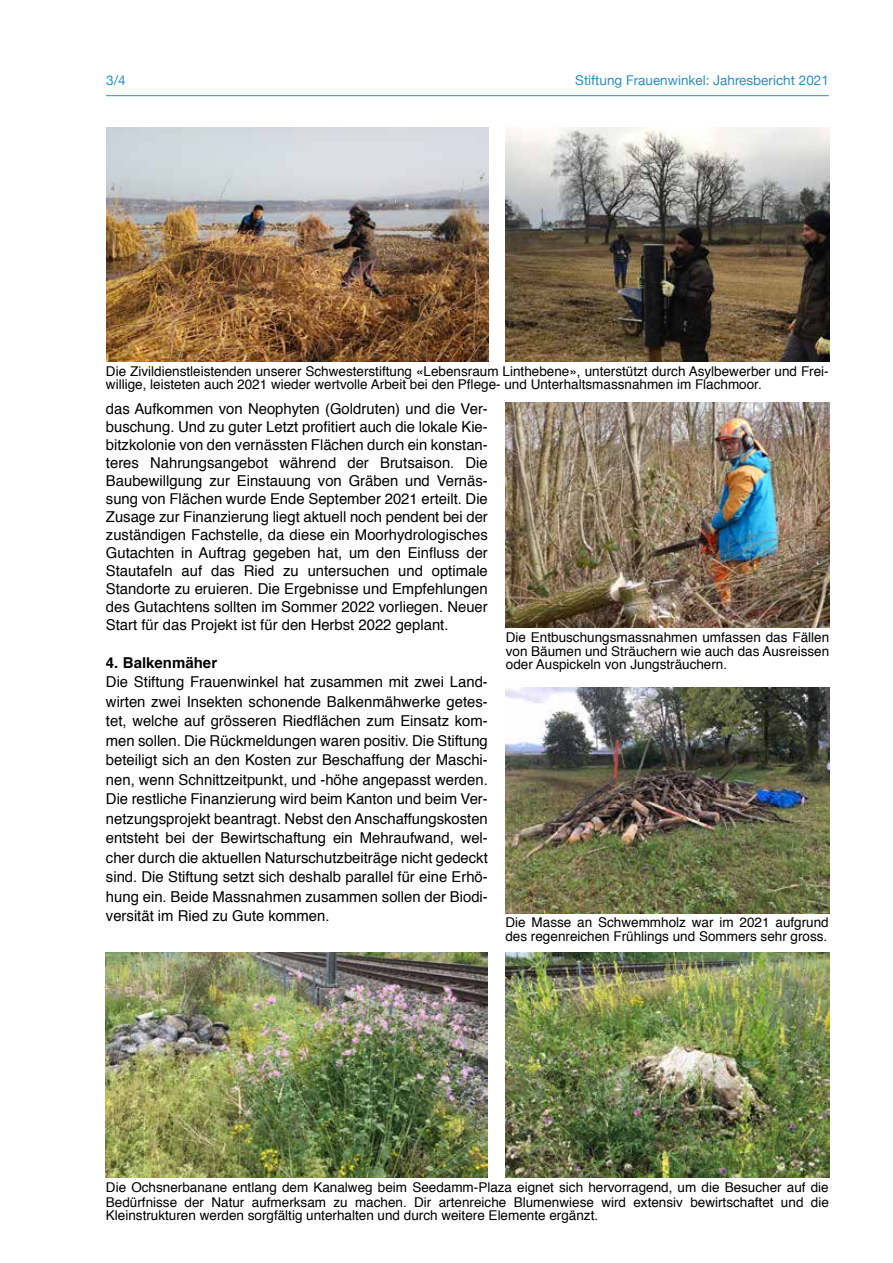
<style>
.page{position:relative;width:893px;height:1263px;background:#fff}
.page>*{position:absolute;margin:0;border:0;box-sizing:border-box;transform-origin:0 0}
.t1{font:15px/18px "Helvetica";color:#000;text-align:justify}
.t2{font:700 15px "Helvetica";color:#000}
.t3{font:13.5px/13.5px "Helvetica";color:#000}
.t4{font:13.5px "Helvetica Neue";color:#2c8ec2}
</style>
<div class="page">
<hr style="left:106px;top:95px;width:723px;height:1px;background:#2c8ec2">
<img style="left:506px;top:402px;width:323px;height:226px">
<img style="left:506px;top:127px;width:323px;height:234px">
<img style="left:506px;top:952px;width:323px;height:225px">
<img style="left:106px;top:952px;width:382px;height:225px">
<img style="left:506px;top:688px;width:323px;height:225px">
<img style="left:106px;top:127px;width:382px;height:234px">
<p class="t4" style="left:106px;top:71px;width:21px">3/4</p>
<p class="t4" style="left:575px;top:71px;width:255px">Stiftung Frauenwinkel: Jahresbericht 2021</p>
<p class="t3" style="left:106px;top:364px;width:724px">Die Zivildienstleistenden unserer Schwesterstiftung «Lebensraum Linthebene», unterstützt durch Asylbewerber und Frei&shy;willige, leisteten auch 2021 wieder wertvolle Arbeit bei den Pflege- und Unterhaltsmassnahmen im Flachmoor.</p>
<p class="t1" style="left:106px;top:400px;width:383px">das Aufkommen von Neophyten (Goldruten) und die Ver&shy;buschung. Und zu guter Letzt profitiert auch die lokale Kie&shy;bitzkolonie von den vernässten Flächen durch ein konstan&shy;teres Nahrungsangebot während der Brutsaison. Die Baubewillgung zur Einstauung von Gräben und Vernäs&shy;sung von Flächen wurde Ende September 2021 erteilt. Die Zusage zur Finanzierung liegt aktuell noch pendent bei der zuständigen Fachstelle, da diese ein Moorhydrologisches Gutachten in Auftrag gegeben hat, um den Einfluss der Stautafeln auf das Ried zu untersuchen und optimale Standorte zu eruieren. Die Ergebnisse und Empfehlungen des Gutachtens sollten im Sommer 2022 vorliegen. Neuer Start für das Projekt ist für den Herbst 2022 geplant.</p>
<p class="t2" style="left:106px;top:650px;width:113px">4. Balkenmäher</p>
<p class="t1" style="left:106px;top:673px;width:383px;line-height:19.5px">Die Stiftung Frauenwinkel hat zusammen mit zwei Land&shy;wirten zwei Insekten schonende Balkenmähwerke getes&shy;tet, welche auf grösseren Riedflächen zum Einsatz kom&shy;men sollen. Die Rückmeldungen waren positiv. Die Stiftung beteiligt sich an den Kosten zur Beschaffung der Maschi&shy;nen, wenn Schnittzeitpunkt, und -höhe angepasst werden.<br>Die restliche Finanzierung wird beim Kanton und beim Ver&shy;netzungsprojekt beantragt. Nebst den Anschaffungskosten entsteht bei der Bewirtschaftung ein Mehraufwand, wel&shy;cher durch die aktuellen Naturschutzbeiträge nicht gedeckt sind. Die Stiftung setzt sich deshalb parallel für eine Erhö&shy;hung ein. Beide Massnahmen zusammen sollen der Biodi&shy;versität im Ried zu Gute kommen.</p>
<p class="t3" style="left:506px;top:631px;width:325px;text-align:justify">Die Entbuschungsmassnahmen umfassen das Fällen von Bäumen und Sträuchern wie auch das Ausreissen oder Auspickeln von Jungsträuchern.</p>
<p class="t3" style="left:505px;top:916px;width:325px">Die Masse an Schwemmholz war im 2021 aufgrund des regenreichen Frühlings und Sommers sehr gross.</p>
<p class="t3" style="left:106px;top:1180px;width:724px;line-height:15px">Die Ochsnerbanane entlang dem Kanalweg beim Seedamm-Plaza eignet sich hervorragend, um die Besucher auf die<br>Bedürfnisse der Natur aufmerksam zu machen. Dir artenreiche Blumenwiese wird extensiv bewirtschaftet und die</p>
<p class="t3" style="left:106px;top:1209px;width:494px">Kleinstrukturen werden sorgfältig unterhalten und durch weitere Elemente ergänzt.</p>
</div>
